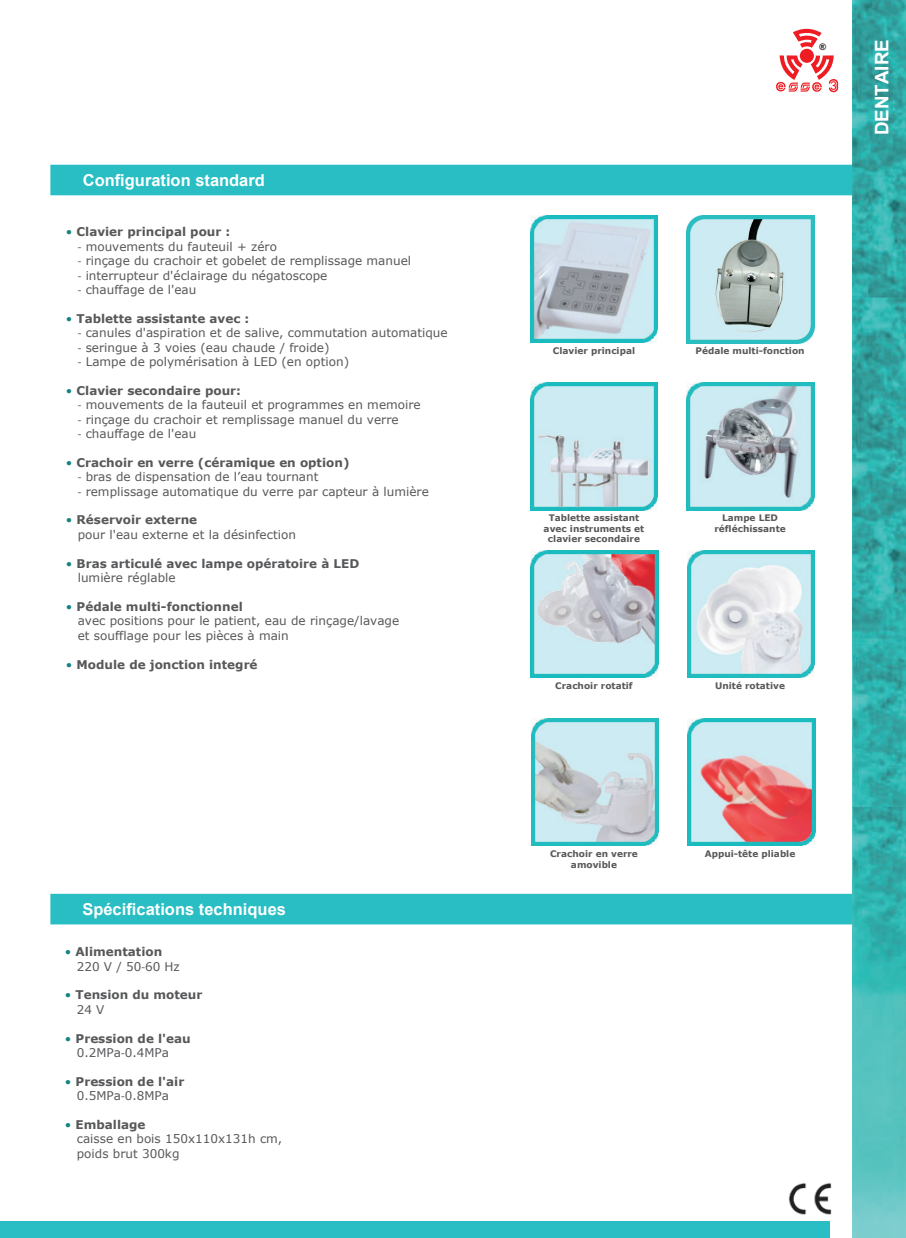
<style>
.page{position:relative;width:906px;height:1238px;background:#fff}
.page>*{position:absolute;margin:0;border:0;box-sizing:border-box;transform-origin:0 0}
.t1{font:700 18.75px "Arial";color:#fff}
.t2{font:700 16.5px "Arial";color:#fff}
.t3{font:12px/14.4px "Verdana";color:#57585a}
.t4{font:700 12px/14.4px "Verdana";color:#57585a}
.t5{font:700 9px/10.8px "Verdana";color:#57585a;text-align:center}
.t6{font:900 9px "Arial";color:#231f20}
.s1{color:#148381}
.s2{font-weight:700}
.s3{font-family:"Myriad Pro"}
.s4{font-weight:400;color:#148381}
.s5{font-weight:400}
.s6{font-family:"Myriad Pro";font-weight:400}
</style>
<div class="page">
<div style="left:50px;top:165px;width:802px;height:30px;background:#28bec3"></div>
<div style="left:60px;top:170px;width:807px;height:19px;background:#28bec3"></div>
<svg style="left:50px;top:893px;width:802px;height:31px;background:#36c2c7"></svg>
<div style="left:60px;top:899px;width:807px;height:19px;background:#28bec3"></div>
<div style="left:800px;top:49px;width:14px;height:14px;background:#ee1d23;border-radius:50%"></div>
<svg style="left:793px;top:28px;width:28px;height:20px"></svg>
<svg style="left:776px;top:55px;width:63px;height:37px"></svg>
<img style="left:852px;top:0;width:54px;height:1237px">
<div style="left:0;top:1221px;width:830px;height:16px;background:#28bec3"></div>
<img style="left:788px;top:1183px;width:44px;height:32px">
<img style="left:687px;top:216px;width:127px;height:127px">
<img style="left:687px;top:550px;width:127px;height:128px">
<img style="left:531px;top:718px;width:127px;height:127px">
<img style="left:687px;top:382px;width:127px;height:128px">
<img style="left:687px;top:718px;width:128px;height:127px">
<img style="left:531px;top:550px;width:127px;height:127px">
<img style="left:530px;top:382px;width:128px;height:128px">
<img style="left:530px;top:216px;width:127px;height:127px">
<h2 class="t2" style="left:83px;top:168px;width:184px">Configuration standard</h2>
<p class="t3" style="left:78px;top:224px;width:335px;text-indent:-12px"><span class="s1">•</span> <span class="s2">Clavier principal pour :<br></span><span class="s3">‐</span> mouvements du fauteuil + zéro<br><span class="s3">‐</span> rinçage du crachoir et gobelet de remplissage manuel <span class="s3">‐</span> interrupteur d'éclairage du négatoscope<br><span class="s3">‐</span> chauffage de l'eau</p>
<p class="t3" style="left:78px;top:311px;width:371px;text-indent:-12px"><span class="s1">•</span> <span class="s2">Tablette assistante avec :<br></span><span class="s3">‐</span> canules d'aspiration et de salive, commutation automatique <span class="s3">‐</span> seringue à 3 voies (eau chaude / froide)<br><span class="s3">‐</span> Lampe de polymérisation à LED (en option)</p>
<p class="t3" style="left:78px;top:383px;width:344px;text-indent:-12px"><span class="s1">•</span> <span class="s2">Clavier secondaire pour:<br></span><span class="s3">‐</span> mouvements de la fauteuil et programmes en memoire <span class="s3">‐</span> rinçage du crachoir et remplissage manuel du verre<br><span class="s3">‐</span> chauffage de l'eau</p>
<p class="t3" style="left:78px;top:455px;width:352px;text-indent:-12px"><span class="s1">•</span> <span class="s2">Crachoir en verre (céramique en option)<br></span><span class="s3">‐</span> bras de dispensation de l’eau tournant<br><span class="s3">‐</span> remplissage automatique du verre par capteur à lumière</p>
<p class="t3" style="left:78px;top:512px;width:220px;text-indent:-12px"><span class="s1">•</span> <span class="s2">Réservoir externe<br></span>pour l'eau externe et la désinfection</p>
<p class="t4" style="left:78px;top:556px;width:283px;text-indent:-12px"><span class="s4">•</span> Bras articulé avec lampe opératoire à LED <span class="s5">lumière réglable</span></p>
<p class="t3" style="left:78px;top:599px;width:323px;text-indent:-12px"><span class="s1">•</span> <span class="s2">Pédale multi-fonctionnel<br></span>avec positions pour le patient, eau de rinçage/lavage et soufflage pour les pièces à main</p>
<p class="t4" style="left:66px;top:656px;width:193px"><span class="s4">•</span> Module de jonction integré</p>
<h2 class="t2" style="left:82px;top:897px;width:205px">Spécifications techniques</h2>
<p class="t4" style="left:77px;top:944px;width:105px;text-indent:-12px"><span class="s4">•</span> Alimentation<br><span class="s5">220 V / 50</span><span class="s6">‐</span><span class="s5">60 Hz</span></p>
<p class="t4" style="left:77px;top:987px;width:127px;text-indent:-12px"><span class="s4">•</span> Tension du moteur<br><span class="s5">24 V</span></p>
<p class="t4" style="left:77px;top:1030px;width:116px;text-indent:-12px"><span class="s4">•</span> Pression de l'eau<br><span class="s5">0.2MPa</span><span class="s6">‐</span><span class="s5">0.4MPa</span></p>
<p class="t4" style="left:65px;top:1073px;width:121px;text-align:center"><span class="s4">•</span> Pression de l'air<br><span class="s5">0.5MPa</span><span class="s6">‐</span><span class="s5">0.8MPa</span></p>
<p class="t3" style="left:77px;top:1117px;width:207px;text-indent:-12px"><span class="s1">•</span> <span class="s2">Emballage<br></span>caisse en bois 150x110x131h cm, poids brut 300kg</p>
<p class="t6" style="left:819px;top:40px;width:9px">®</p>
<h1 class="t1" style="left:868px;top:135px;width:97px;rotate:-90deg">DENTAIRE</h1>
<p class="t5" style="left:553px;top:345px;width:84px">Clavier principal</p>
<p class="t5" style="left:695px;top:345px;width:111px">Pédale multi-fonction</p>
<p class="t5" style="left:543px;top:512px;width:102px">Tablette assistant avec instruments et clavier secondaire</p>
<p class="t5" style="left:714px;top:512px;width:73px">Lampe LED réfléchissante</p>
<p class="t5" style="left:555px;top:680px;width:79px">Crachoir rotatif</p>
<p class="t5" style="left:715px;top:680px;width:71px">Unité rotative</p>
<p class="t5" style="left:550px;top:848px;width:89px">Crachoir en verre amovible</p>
<p class="t5" style="left:705px;top:848px;width:92px">Appui-tête pliable</p>
</div>
